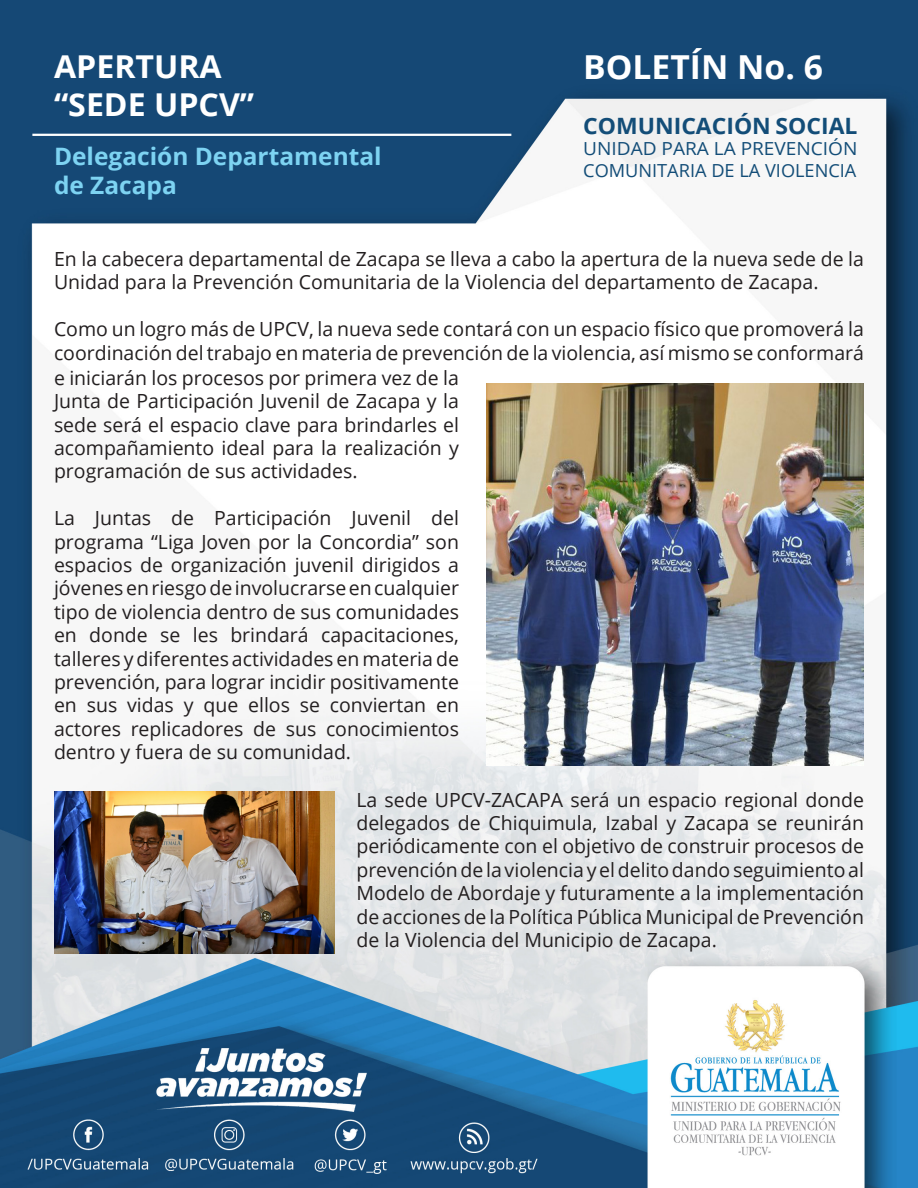
<style>
.page{position:relative;width:918px;height:1188px;background:#fff}
.page>*{position:absolute;margin:0;border:0;box-sizing:border-box;transform-origin:0 0}
.t1{font:700 33px "Open Sans";color:#fff}
.t2{font:700 31.5px "Open Sans";color:#fff}
.t3{font:700 24px "Open Sans";color:#7dd3f2}
.t4{font:700 22.5px "Open Sans";color:#134d78}
.t5{font:19.5px/23.4px "Open Sans";color:#231f20;text-align:justify}
.t6{font:18px/21.6px "Open Sans";color:#134d78;scale:1.06 1}
</style>
<div class="page">
<img style="left:0;top:0;width:918px;height:1188px">
<hr style="left:32px;top:134px;width:479px;height:2px;background:#fff">
<img style="left:153px;top:1044px;width:216px;height:72px">
<img style="left:486px;top:383px;width:378px;height:383px">
<img style="left:54px;top:792px;width:281px;height:162px">
<p class="t2" style="left:54px;top:44px;width:169px">APERTURA</p>
<p class="t2" style="left:54px;top:82px;width:202px">“SEDE UPCV”</p>
<p class="t3" style="left:54px;top:140px;width:329px">Delegación Departamental</p>
<p class="t3" style="left:54px;top:168px;width:124px">de Zacapa</p>
<p class="t1" style="left:583px;top:44px;width:241px">BOLETÍN No. 6</p>
<p class="t4" style="left:583px;top:110px;width:276px">COMUNICACIÓN SOCIAL</p>
<p class="t6" style="left:583px;top:138px;width:260px">UNIDAD PARA LA PREVENCIÓN<br>COMUNITARIA DE LA VIOLENCIA</p>
<p class="t5" style="left:54px;top:247px;width:812px">En la cabecera departamental de Zacapa se lleva a cabo la apertura de la nueva sede de la<br>Unidad para la Prevención Comunitaria de la Violencia del departamento de Zacapa.</p>
<p class="t5" style="left:54px;top:317px;width:811px">Como un logro más de UPCV, la nueva sede contará con un espacio físico que promoverá la coordinación del trabajo en materia de prevención de la violencia, así mismo se conformará</p>
<p class="t5" style="left:54px;top:366px;width:407px">e iniciarán los procesos por primera vez de la Junta de Participación Juvenil de Zacapa y la sede será el espacio clave para brindarles el acompañamiento ideal para la realización y programación de sus actividades.</p>
<p class="t5" style="left:54px;top:506px;width:407px">La Juntas de Participación Juvenil del programa “Liga Joven por la Concordia” son espacios de organización juvenil dirigidos a jóvenes en riesgo de involucrarse en cualquier tipo de violencia dentro de sus comunidades en donde se les brindará capacitaciones, talleres y diferentes actividades en materia de prevención, para lograr incidir positivamente en sus vidas y que ellos se conviertan en actores replicadores de sus conocimientos dentro y fuera de su comunidad.</p>
<p class="t5" style="left:356px;top:787px;width:509px">La sede UPCV-ZACAPA será un espacio regional donde delegados de Chiquimula, Izabal y Zacapa se reunirán periódicamente con el objetivo de construir procesos de prevención de la violencia y el delito dando seguimiento al Modelo de Abordaje y futuramente a la implementación de acciones de la Política Pública Municipal de Prevención de la Violencia del Municipio de Zacapa.</p>
</div>
